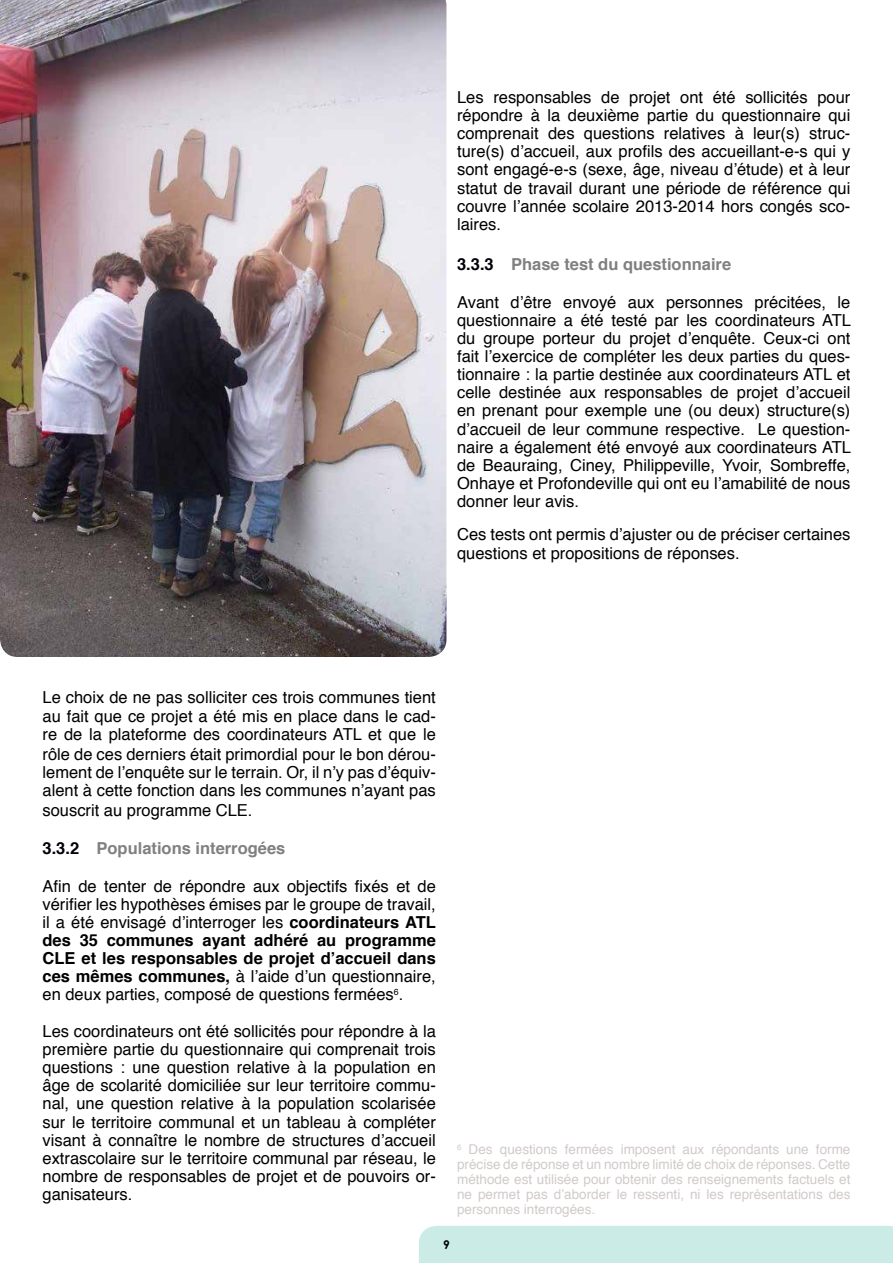
<style>
.page{position:relative;width:893px;height:1263px;background:#fff}
.page>*{position:absolute;margin:0;border:0;box-sizing:border-box;transform-origin:0 0}
.t1{font:16.5px/18.1px "Helvetica";color:#000;text-align:justify}
.t2{font:700 16.5px "Helvetica";color:#808080}
.t3{font:13.5px/15px "Helvetica";color:#d1cbc9;text-align:justify}
.t4{font:700 12px "Century Gothic";color:#000}
.s1{color:#00000a}
.s2{font-weight:700}
</style>
<div class="page">
<div style="left:419px;top:1226px;width:474px;height:37px;background:#cbebe7"></div>
<img style="left:0;top:0;width:446px;height:657px">
<p class="t1" style="left:457px;top:88px;width:395px">Les responsables de projet ont été sollicités pour répondre à la deuxième partie du questionnaire qui comprenait des questions relatives à leur(s) struc&shy;ture(s) d’accueil, aux profils des accueillant-e-s qui y sont engagé-e-s (sexe, âge, niveau d’étude) et à leur statut de travail durant une période de référence qui couvre l’année scolaire 2013-2014 hors congés sco&shy;laires.</p>
<p class="t2" style="left:457px;top:250px;width:276px"><span class="s1">3.3.3</span> Phase test du questionnaire</p>
<p class="t1" style="left:457px;top:293px;width:395px">Avant d’être envoyé aux personnes précitées, le questionnaire a été testé par les coordinateurs ATL du groupe porteur du projet d’enquête. Ceux-ci ont fait l’exercice de compléter les deux parties du ques&shy;tionnaire : la partie destinée aux coordinateurs ATL et celle destinée aux responsables de projet d’accueil en prenant pour exemple une (ou deux) structure(s) d’accueil de leur commune respective. Le question&shy;naire a également été envoyé aux coordinateurs ATL de Beauraing, Ciney, Philippeville, Yvoir, Sombreffe, Onhaye et Profondeville qui ont eu l’amabilité de nous donner leur avis.</p>
<p class="t1" style="left:457px;top:526px;width:395px">Ces tests ont permis d’ajuster ou de préciser certaines questions et propositions de réponses.</p>
<p class="t1" style="left:43px;top:689px;width:395px">Le choix de ne pas solliciter ces trois communes tient au fait que ce projet a été mis en place dans le cad&shy;re de la plateforme des coordinateurs ATL et que le</p>
<p class="t1" style="left:43px;top:745px;width:395px">rôle de ces derniers était primordial pour le bon dérou&shy;lement de l’enquête sur le terrain. Or, il n’y pas d’équiv&shy;alent à cette fonction dans les communes n’ayant pas</p>
<p class="t1" style="left:43px;top:801px;width:211px">souscrit au programme CLE.</p>
<p class="t2" style="left:43px;top:834px;width:244px"><span class="s1">3.3.2</span> Populations interrogées</p>
<p class="t1" style="left:43px;top:877px;width:395px">Afin de tenter de répondre aux objectifs fixés et de vérifier les hypothèses émises par le groupe de travail, il a été envisagé d’interroger les <span class="s2">coordinateurs ATL des 35 communes ayant adhéré au programme CLE et les responsables de projet d’accueil dans ces mêmes communes,</span> à l’aide d’un questionnaire, en deux parties, composé de questions fermées<sup>6</sup>.</p>
<p class="t1" style="left:43px;top:1022px;width:395px">Les coordinateurs ont été sollicités pour répondre à la première partie du questionnaire qui comprenait trois questions : une question relative à la population en âge de scolarité domiciliée sur leur territoire commu&shy;nal, une question relative à la population scolarisée sur le territoire communal et un tableau à compléter visant à connaître le nombre de structures d’accueil extrascolaire sur le territoire communal par réseau, le nombre de responsables de projet et de pouvoirs or&shy;ganisateurs.</p>
<p class="t3" style="left:457px;top:1142px;width:395px"><sup>6</sup> Des questions fermées imposent aux répondants une forme précise de réponse et un nombre limité de choix de réponses. Cette méthode est utilisée pour obtenir des renseignements factuels et ne permet pas d’aborder le ressenti, ni les représentations des personnes interrogées.</p>
<p class="t4" style="left:443px;top:1237px;width:8px">9</p>
</div>
